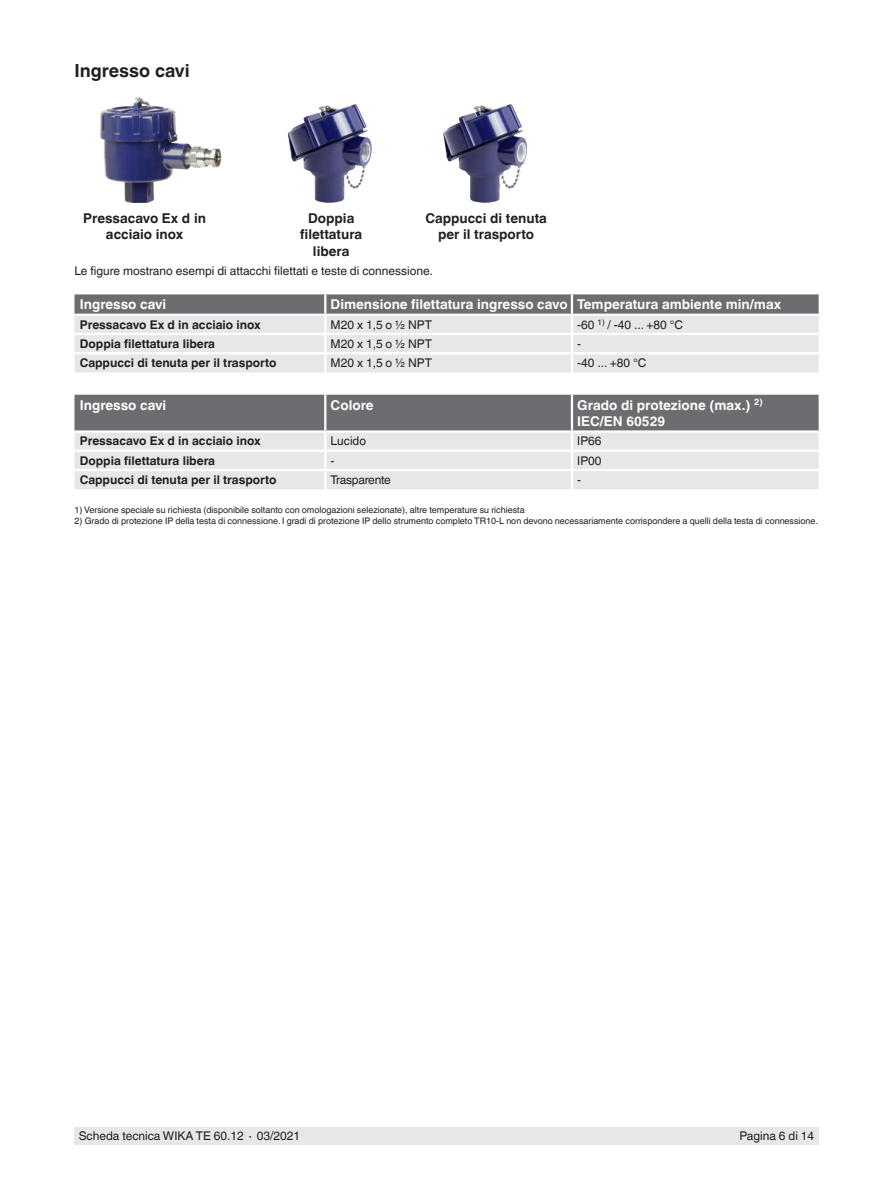
<style>
.page{position:relative;width:893px;height:1188px;background:#fff}
.page>*{position:absolute;margin:0;border:0;box-sizing:border-box;transform-origin:0 0}
.t1{font:700 18px "Helvetica World";color:#231f20}
.t2{font:700 13.5px/16.5px "Helvetica World";color:#fff}
.t3{font:700 13.5px/16.5px "Helvetica World";color:#231f20;text-align:center}
.t4{font:12px "Helvetica World";color:#231f20}
.t5{font:700 12px "Helvetica World";color:#231f20}
.t6{font:12px "Helvetica World";letter-spacing:-.02em;color:#231f20}
.t7{font:9px "Helvetica World";color:#231f20}
</style>
<div class="page">
<div style="left:74px;top:1128px;width:745px;height:17px;background:#e6e7e9"></div>
<img style="left:288px;top:104px;width:84px;height:99px">
<img style="left:443px;top:104px;width:84px;height:99px">
<img style="left:100px;top:97px;width:122px;height:106px">
<svg style="left:74px;top:294px;width:745px;height:78px;background:#cacbcd"></svg>
<hr style="left:571px;top:294px;width:2px;height:20px;background:#fff">
<svg style="left:74px;top:395px;width:745px;height:94px;background:#babbbd"></svg>
<hr style="left:571px;top:395px;width:2px;height:35px;background:#fff">
<hr style="left:324px;top:395px;width:2px;height:35px;background:#fff">
<h1 class="t1" style="left:74px;top:60px;width:117px">Ingresso cavi</h1>
<h2 class="t3" style="left:300px;top:210px;width:64px">Doppia filettatura libera</h2>
<h2 class="t3" style="left:425px;top:210px;width:123px">Cappucci di tenuta per il trasporto</h2>
<h3 class="t4" style="left:74px;top:263px;width:360px">Le figure mostrano esempi di attacchi filettati e teste di connessione.</h3>
<h2 class="t3" style="left:83px;top:210px;width:124px">Pressacavo Ex d in acciaio inox</h2>
<h2 class="t2" style="left:80px;top:297px;width:88px">Ingresso cavi</h2>
<h2 class="t2" style="left:331px;top:297px;width:452px">Dimensione filettatura ingresso cavo Temperatura ambiente min/max</h2>
<h3 class="t5" style="left:80px;top:318px;width:182px">Pressacavo Ex d in acciaio inox</h3>
<h3 class="t4" style="left:331px;top:318px;width:103px">M20 x 1,5 o ½ NPT</h3>
<h3 class="t4" style="left:577px;top:318px;width:107px">-60 <sup>1)</sup> / -40 ... +80 °C</h3>
<h3 class="t5" style="left:80px;top:337px;width:137px">Doppia filettatura libera</h3>
<h3 class="t4" style="left:331px;top:337px;width:103px">M20 x 1,5 o ½ NPT</h3>
<h3 class="t4" style="left:577px;top:337px;width:5px">-</h3>
<h3 class="t5" style="left:80px;top:356px;width:198px">Cappucci di tenuta per il trasporto</h3>
<h3 class="t4" style="left:331px;top:356px;width:103px">M20 x 1,5 o ½ NPT</h3>
<h3 class="t4" style="left:577px;top:356px;width:71px">-40 ... +80 °C</h3>
<h2 class="t2" style="left:80px;top:397px;width:88px">Ingresso cavi</h2>
<h2 class="t2" style="left:331px;top:397px;width:45px">Colore</h2>
<h2 class="t2" style="left:577px;top:397px;width:187px">Grado di protezione (max.) <sup>2)<br></sup>IEC/EN 60529</h2>
<h3 class="t5" style="left:80px;top:434px;width:182px">Pressacavo Ex d in acciaio inox</h3>
<h3 class="t4" style="left:331px;top:434px;width:37px">Lucido</h3>
<h3 class="t4" style="left:577px;top:434px;width:26px">IP66</h3>
<h3 class="t5" style="left:80px;top:454px;width:137px">Doppia filettatura libera</h3>
<h3 class="t4" style="left:331px;top:454px;width:5px">-</h3>
<h3 class="t4" style="left:577px;top:454px;width:26px">IP00</h3>
<h3 class="t5" style="left:80px;top:473px;width:198px">Cappucci di tenuta per il trasporto</h3>
<h3 class="t6" style="left:331px;top:473px;width:62px">Trasparente</h3>
<h3 class="t4" style="left:577px;top:473px;width:5px">-</h3>
<p class="t7" style="left:74px;top:505px;width:452px">1) Versione speciale su richiesta (disponibile soltanto con omologazioni selezionate), altre temperature su richiesta</p>
<p class="t7" style="left:74px;top:515px;width:745px">2) Grado di protezione IP della testa di connessione. I gradi di protezione IP dello strumento completo TR10-L non devono necessariamente corrispondere a quelli della testa di connessione.</p>
<h3 class="t4" style="left:79px;top:1129px;width:223px">Scheda tecnica WIKA TE 60.12 ∙ 03/2021</h3>
<h3 class="t4" style="left:740px;top:1129px;width:76px">Pagina 6 di 14</h3>
</div>
